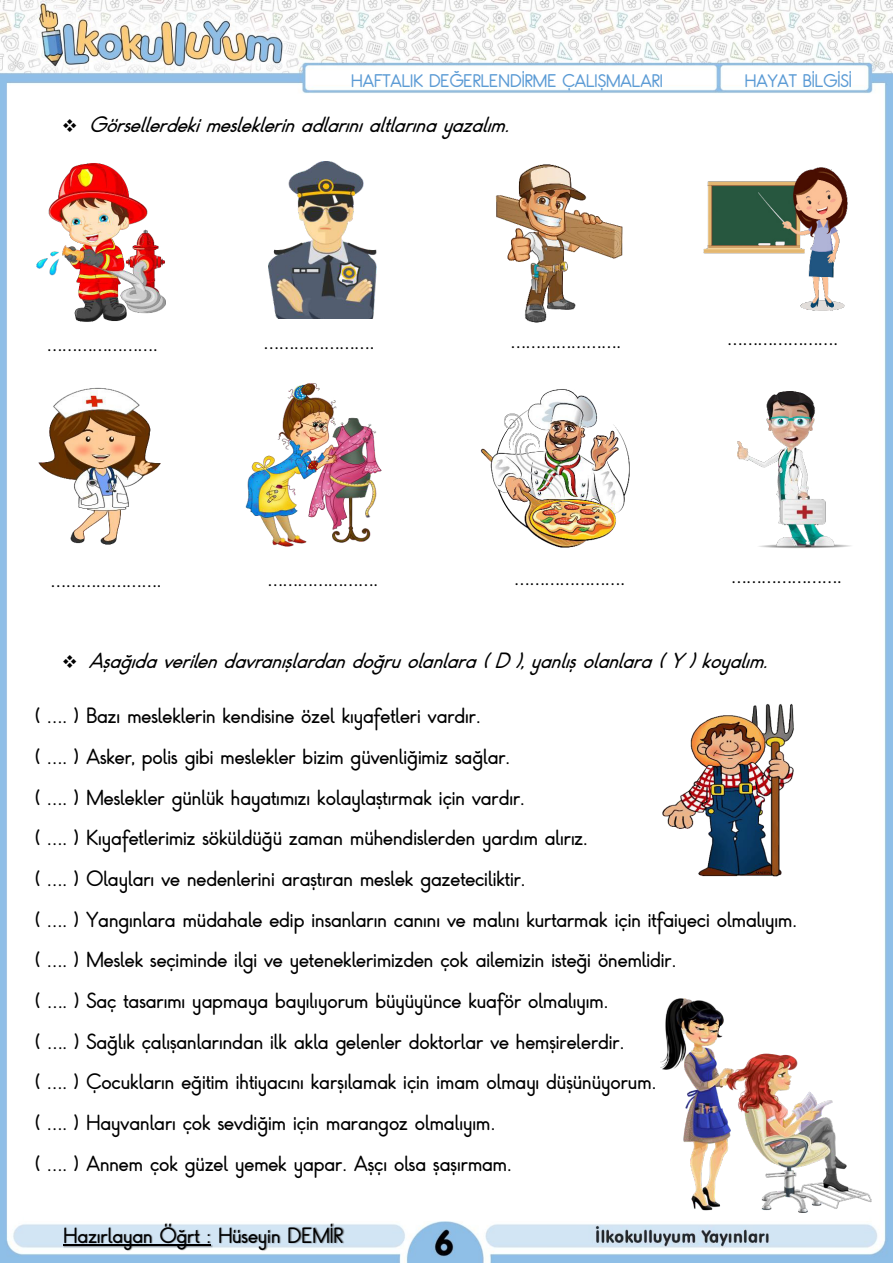
<style>
.page{position:relative;width:893px;height:1263px;background:#fff}
.page>*{position:absolute;margin:0;border:0;box-sizing:border-box;transform-origin:0 0}
.t1{font:18px "Kayra Aydin";color:#000}
.t2{font:italic 18px "Kayra Aydin";color:#000}
.t3{font:15px "Kayra Aydin";letter-spacing:.005em;color:#5b9bd5}
</style>
<div class="page">
<img style="left:0;top:0;width:892px;height:1262px">
<div style="left:24px;top:106px;width:844px;height:1115px;background:#fff"></div>
<img style="left:323px;top:71px;width:403px;height:21px">
<img style="left:734px;top:71px;width:141px;height:20px">
<img style="left:53px;top:1222px;width:314px;height:29px">
<img style="left:62px;top:1244px;width:151px;height:4px">
<hr style="left:64px;top:1245px;width:147px;height:1px;background:#000">
<img style="left:36px;top:163px;width:129px;height:159px">
<img style="left:268px;top:161px;width:109px;height:158px">
<img style="left:19px;top:382px;width:142px;height:168px">
<img style="left:495px;top:164px;width:128px;height:159px">
<img style="left:703px;top:167px;width:145px;height:144px">
<img style="left:245px;top:383px;width:137px;height:164px">
<img style="left:480px;top:389px;width:150px;height:159px">
<img style="left:737px;top:392px;width:135px;height:156px">
<img style="left:660px;top:993px;width:212px;height:220px">
<img style="left:662px;top:703px;width:132px;height:174px">
<p class="t3" style="left:351px;top:71px;width:313px">HAFTALIK DEĞERLENDİRME ÇALIŞMALARI</p>
<p class="t3" style="left:745px;top:71px;width:109px">HAYAT BİLGİSİ</p>
<p class="t2" style="left:62px;top:112px;width:458px">❖ Görsellerdekimesleklerinadlarınıaltlarınayazalım.</p>
<p class="t1" style="left:47px;top:331px;width:112px">………………….</p>
<p class="t1" style="left:264px;top:330px;width:112px">………………….</p>
<p class="t1" style="left:511px;top:328px;width:112px">………………….</p>
<p class="t1" style="left:728px;top:325px;width:112px">………………….</p>
<p class="t1" style="left:51px;top:568px;width:112px">………………….</p>
<p class="t1" style="left:268px;top:566px;width:112px">………………….</p>
<p class="t1" style="left:515px;top:565px;width:112px">………………….</p>
<p class="t1" style="left:731px;top:563px;width:112px">………………….</p>
<p class="t2" style="left:62px;top:649px;width:716px">❖ Aşağıdaverilen davranışlardandoğruolanlara(D),yanlışolanlara(Y)koyalım.</p>
<p class="t1" style="left:35px;top:703px;width:447px">( …. ) Bazı mesleklerin kendisine özel kıyafetleri vardır.</p>
<p class="t1" style="left:35px;top:744px;width:477px">( …. ) Asker, polis gibi meslekler bizim güvenliğimiz sağlar.</p>
<p class="t1" style="left:35px;top:785px;width:491px">( …. ) Meslekler günlük hayatımızı kolaylaştırmak için vardır.</p>
<p class="t1" style="left:35px;top:825px;width:554px">( …. ) Kıyafetlerimiz söküldüğü zaman mühendislerden yardım alırız.</p>
<p class="t1" style="left:35px;top:866px;width:492px">( …. ) Olayları ve nedenlerini araştıran meslek gazeteciliktir.</p>
<p class="t1" style="left:35px;top:907px;width:764px">( …. ) Yangınlara müdahale edip insanların canını ve malını kurtarmak için itfaiyeci olmalıyım.</p>
<p class="t1" style="left:35px;top:948px;width:643px">( …. ) Meslek seçiminde ilgi ve yeteneklerimizden çok ailemizin isteği önemlidir.</p>
<p class="t1" style="left:35px;top:988px;width:575px">( …. ) Saç tasarımı yapmaya bayılıyorum büyüyünce kuaför olmalıyım.</p>
<p class="t1" style="left:35px;top:1029px;width:591px">( …. ) Sağlık çalışanlarından ilk akla gelenler doktorlar ve hemşirelerdir.</p>
<p class="t1" style="left:35px;top:1070px;width:623px">( …. ) Çocukların eğitim ihtiyacını karşılamak için imam olmayı düşünüyorum.</p>
<p class="t1" style="left:35px;top:1110px;width:462px">( …. ) Hayvanları çok sevdiğim için marangoz olmalıyım.</p>
<p class="t1" style="left:35px;top:1151px;width:478px">( …. ) Annem çok güzel yemek yapar. Aşçı olsa şaşırmam.</p>
<p class="t1" style="left:64px;top:1223px;width:281px">Hazırlayan Öğrt : Hüseyin DEMİR</p>
</div>
